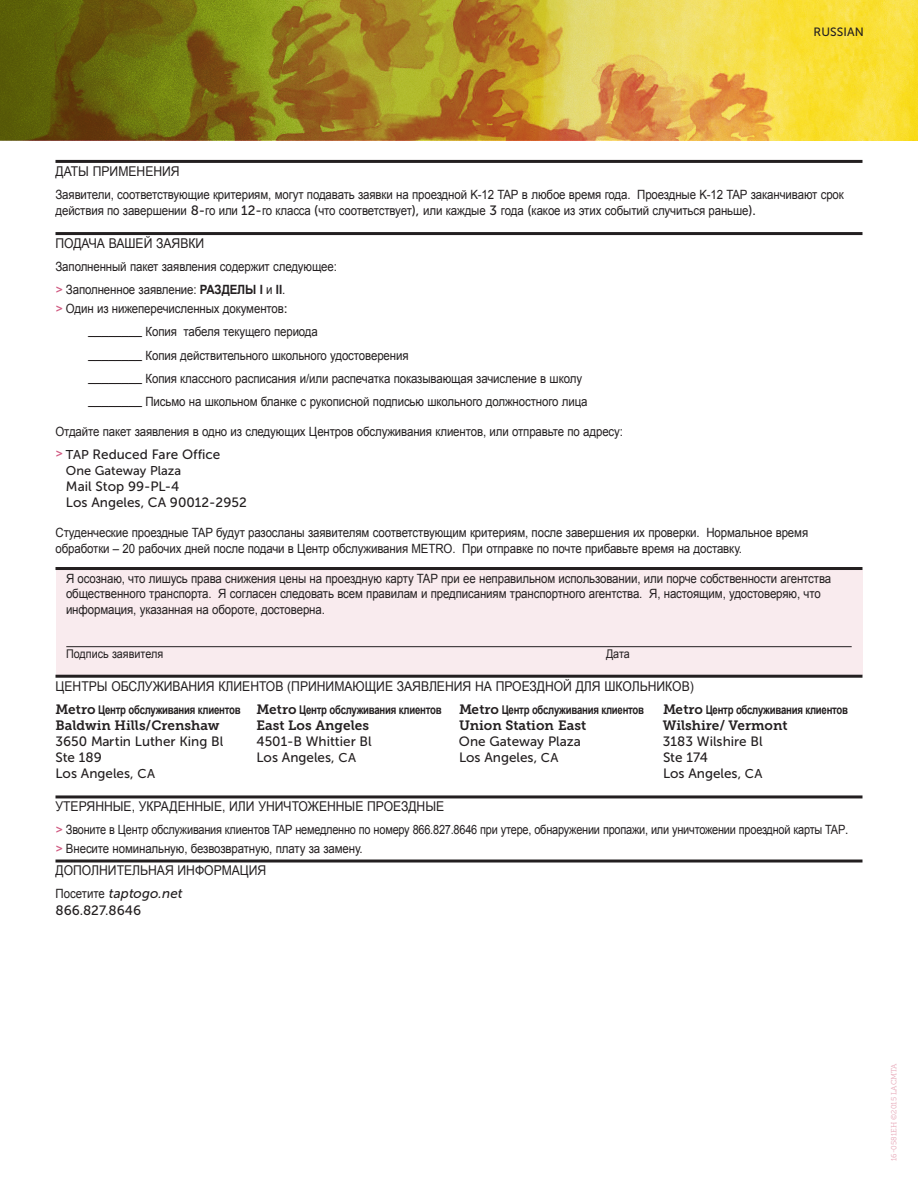
<style>
.page{position:relative;width:918px;height:1188px;background:#fff}
.page>*{position:absolute;margin:0;border:0;box-sizing:border-box;transform-origin:0 0}
.body{font:13.5px/16.2px "Museo Sans 500";color:#231f20}
.section_headings{font:13.5px "Arial";color:#231f20;scale:.9 1}
.body-2{font:13.5px "Museo Slab 700";color:#231f20}
.body-3{font:12.75px/16.2px "Arial";letter-spacing:-.01em;color:#231f20;scale:.9 1}
.body-4{font:12.75px "Arial";letter-spacing:-.01em;color:#231f20;scale:.86 1}
.body-5{font:12.75px "Museo Sans 500";color:#231f20}
.body-6{font:700 12px "Arial";letter-spacing:-.025em;color:#231f20;scale:.8 1}
.t1{font:12px "Arial";color:#231f20;scale:.9 1}
.t2{font:12px "Museo Sans 500";letter-spacing:.01em;color:#231f20}
.body-7{font:7.5px "Museo Slab 300";color:#e6a5b6}
.s1{font-family:"Museo Sans 500";font-size:13.5px}
.s2{font-family:"Museo Slab 700";font-size:12px;color:#d05880}
.s3{font-weight:700}
.s4{font-size:12.75px}
.s5{font-family:"Museo Slab 700";font-weight:400;font-size:13.5px}
.s6{font-size:13.5px}
.s7{font-family:"Arial";font-size:12.75px}
.s8{font-style:italic}
</style>
<div class="page">
<img style="left:796px;top:0;width:122px;height:140px">
<img style="left:0;top:0;width:796px;height:140px">
<div style="left:56px;top:570px;width:806px;height:105px;background:#f9ebee"></div>
<hr style="left:56px;top:160px;width:806px;height:3px;background:#231f20">
<hr style="left:56px;top:232px;width:806px;height:3px;background:#231f20">
<hr style="left:56px;top:567px;width:806px;height:3px;background:#231f20">
<hr style="left:66px;top:646px;width:786px;height:1px;background:#231f20">
<hr style="left:56px;top:675px;width:806px;height:3px;background:#231f20">
<hr style="left:56px;top:795px;width:806px;height:3px;background:#231f20">
<hr style="left:56px;top:860px;width:806px;height:3px;background:#231f20">
<p class="t2" style="left:814px;top:25px;width:52px">RUSSIAN</p>
<p class="section_headings" style="left:56px;top:162px;width:140px">ДАТЫ ПРИМЕНЕНИЯ</p>
<p class="body-3" style="left:55px;top:186px;width:878px">Заявители, соответствующие критериям, могут подавать заявки на проездной K-12 TAP в любое время года. Проездные K-12 TAP заканчивают срок действия по завершении <span class="s1">8-</span>го или <span class="s1">12-</span>го класса <span class="s1">(</span>что соответствует<span class="s1">),</span> или каждые <span class="s1">3</span> года <span class="s1">(</span>какое из этих событий случиться раньше<span class="s1">).</span></p>
<p class="section_headings" style="left:56px;top:234px;width:167px">ПОДАЧА ВАШЕЙ ЗАЯВКИ</p>
<p class="body-3" style="left:56px;top:259px;width:314px">Заполненный пакет заявления содержит следующее:</p>
<p class="body-3" style="left:56px;top:282px;width:257px"><span class="s2">&gt;</span> Заполненное заявление: <span class="s3">РАЗДЕЛЫ I</span> и <span class="s3">II</span>.</p>
<p class="body-3" style="left:56px;top:301px;width:260px"><span class="s2">&gt;</span> Один из нижеперечисленных документов<span class="s1">:</span></p>
<p class="body-3" style="left:88px;top:324px;width:257px"><span class="s1">________</span> Копия табеля текущего периода</p>
<p class="body-3" style="left:88px;top:347px;width:358px"><span class="s1">________</span> Копия действительного школьного удостоверения</p>
<p class="body-3" style="left:88px;top:370px;width:551px"><span class="s1">________</span> Копия классного расписания и/или распечатка показывающая зачисление в школу</p>
<p class="body-3" style="left:88px;top:394px;width:557px"><span class="s1">________</span> Письмо на школьном бланке с рукописной подписью школьного должностного лица</p>
<p class="body-3" style="left:56px;top:423px;width:632px">Отдайте пакет заявления в одно из следующих Центров обслуживания клиентов, или отправьте по адресу:</p>
<p class="body" style="left:56px;top:446px;width:166px"><span class="s2">&gt;</span> <span class="s4">TAP</span> Reduced Fare Office</p>
<p class="body-5" style="left:66px;top:464px;width:117px">One Gateway Plaza</p>
<p class="body" style="left:66px;top:478px;width:182px">Mail Stop 99-PL-4<br>Los Angeles, CA 90012-2952</p>
<p class="body-3" style="left:56px;top:525px;width:838px">Студенческие проездные TAP будут разосланы заявителям соответствующим критериям, после завершения их проверки. Нормальное время обработки – 20 рабочих дней после подачи в Центр обслуживания METRO. При отправке по почте прибавьте время на доставку.</p>
<p class="body-3" style="left:66px;top:571px;width:852px;line-height:15.8px">Я осознаю, что лишусь права снижения цены на проездную карту TAP при ее неправильном использовании, или порче собственности агентства общественного транспорта. Я согласен следовать всем правилам и предписаниям транспортного агентства. Я, настоящим, удостоверяю, что информация, указанная на обороте, достоверна.</p>
<p class="t1" style="left:66px;top:646px;width:110px">Подпись заявителя</p>
<p class="t1" style="left:606px;top:646px;width:28px">Дата</p>
<p class="section_headings" style="left:56px;top:677px;width:711px">ЦЕНТРЫ ОБСЛУЖИВАНИЯ КЛИЕНТОВ (ПРИНИМАЮЩИЕ ЗАЯВЛЕНИЯ НА ПРОЕЗДНОЙ ДЛЯ ШКОЛЬНИКОВ)</p>
<p class="body-6" style="left:56px;top:701px;width:484px"><span class="s5">Metro</span> Центр обслуживания клиентов <span class="s5">Metro</span> Центр обслуживания клиентов</p>
<p class="body-6" style="left:459px;top:701px;width:233px"><span class="s5">Metro</span> Центр обслуживания клиентов</p>
<p class="body-6" style="left:663px;top:701px;width:233px"><span class="s5">Metro</span> Центр обслуживания клиентов</p>
<p class="body-2" style="left:56px;top:717px;width:166px">Baldwin Hills/Crenshaw</p>
<p class="body-2" style="left:257px;top:717px;width:114px">East Los Angeles</p>
<p class="body-2" style="left:459px;top:717px;width:129px">Union Station East</p>
<p class="body-2" style="left:663px;top:717px;width:126px">Wilshire/ Vermont</p>
<p class="body" style="left:56px;top:733px;width:169px">3650 Martin Luther King Bl</p>
<p class="body" style="left:256px;top:733px;width:117px">4501-B Whittier Bl</p>
<p class="body" style="left:459px;top:733px;width:124px">One Gateway Plaza</p>
<p class="body" style="left:663px;top:733px;width:101px">3183 Wilshire Bl</p>
<p class="body" style="left:56px;top:750px;width:48px">Ste 189</p>
<p class="body" style="left:257px;top:750px;width:101px">Los Angeles, <span class="s4">CA</span></p>
<p class="body" style="left:459px;top:750px;width:101px">Los Angeles, <span class="s4">CA</span></p>
<p class="body" style="left:663px;top:750px;width:47px">Ste 174</p>
<p class="body" style="left:56px;top:766px;width:101px">Los Angeles, <span class="s4">CA</span></p>
<p class="body" style="left:663px;top:766px;width:101px">Los Angeles, <span class="s4">CA</span></p>
<p class="section_headings" style="left:56px;top:798px;width:433px">УТЕРЯННЫЕ, УКРАДЕННЫЕ, ИЛИ УНИЧТОЖЕННЫЕ ПРОЕЗДНЫЕ</p>
<p class="body-4" style="left:56px;top:822px;width:923px"><span class="s2">&gt;</span> Звоните в Центр обслуживания клиентов TAP немедленно по номеру 866.827.8646 при утере, обнаружении пропажи, или уничтожении проездной карты TAP<span class="s6">.</span></p>
<p class="body-3" style="left:56px;top:841px;width:343px"><span class="s2">&gt;</span> Внесите номинальную, безвозвратную, плату за замену.</p>
<p class="section_headings" style="left:56px;top:862px;width:236px">ДОПОЛНИТЕЛЬНАЯ ИНФОРМАЦИЯ</p>
<p class="body" style="left:56px;top:886px;width:129px"><span class="s7">Посетите</span> <span class="s8">taptogo.net<br></span>866.827.8646</p>
<p class="body-7" style="left:890px;top:1161px;width:99px;rotate:-90deg">16-0581EH ©2015 LACMTA</p>
</div>
